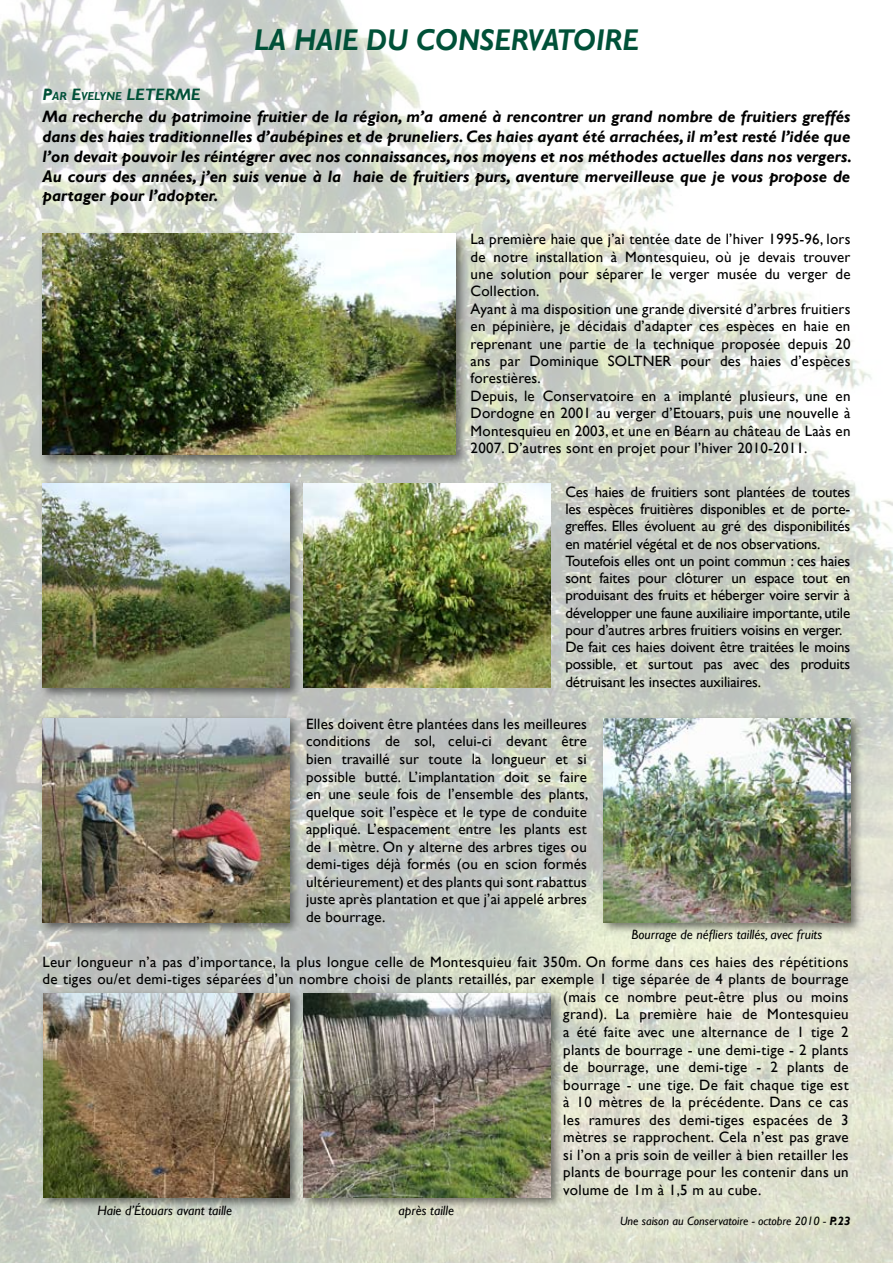
<style>
.page{position:relative;width:893px;height:1263px;background:#fff}
.page>*{position:absolute;margin:0;border:0;box-sizing:border-box;transform-origin:0 0}
.t1{font:italic 700 30px "Gill Sans";color:#005138;scale:.93 1}
.t2{font:italic 700 16.5px/19.8px "Gill Sans";color:#000;text-align:justify}
.t3{font:italic 700 16.5px "Gill Sans";color:#005138}
.t4{font:15px/17.4px "Gill Sans";letter-spacing:.015em;color:#000}
.t5{font:15px/17.2px "Gill Sans";letter-spacing:-.01em;color:#000}
.t6{font:italic 13.5px "Gill Sans";color:#000}
.t7{font:italic 12px "Gill Sans";color:#000}
.s1{font-size:11.55px}
.s2{font-weight:700}
</style>
<div class="page">
<img style="left:1px;top:0;width:892px;height:1263px">
<div style="left:39px;top:230px;width:436px;height:244px;background:#000;opacity:.5"></div>
<img style="left:43px;top:234px;width:412px;height:221px">
<div style="left:39px;top:714px;width:270px;height:227px;background:#000;opacity:.5"></div>
<img style="left:43px;top:719px;width:246px;height:204px">
<div style="left:600px;top:714px;width:270px;height:227px;background:#000;opacity:.5"></div>
<img style="left:604px;top:718px;width:246px;height:205px">
<div style="left:39px;top:989px;width:270px;height:227px;background:#000;opacity:.5"></div>
<img style="left:43px;top:993px;width:247px;height:204px">
<div style="left:300px;top:989px;width:270px;height:227px;background:#000;opacity:.5"></div>
<img style="left:304px;top:993px;width:246px;height:204px">
<img style="left:309px;top:483px;width:241px;height:204px">
<div style="left:39px;top:479px;width:270px;height:227px;background:#000;opacity:.5"></div>
<img style="left:43px;top:483px;width:246px;height:204px">
<p class="t3" style="left:43px;top:85px;width:159px">P<span class="s1">AR</span> E<span class="s1">VELYNE</span> LETERME</p>
<h1 class="t1" style="left:254px;top:23px;width:415px">LA HAIE DU CONSERVATOIRE</h1>
<p class="t2" style="left:43px;top:107px;width:811px">Ma recherche du patrimoine fruitier de la région, m’a amené à rencontrer un grand nombre de fruitiers greffés dans des haies traditionnelles d’aubépines et de pruneliers. Ces haies ayant été arrachées, il m’est resté l’idée que l’on devait pouvoir les réintégrer avec nos connaissances, nos moyens et nos méthodes actuelles dans nos vergers.<br>Au cours des années, j’en suis venue à la haie de fruitiers purs, aventure merveilleuse que je vous propose de partager pour l’adopter.</p>
<p class="t4" style="left:471px;top:231px;width:381px">La première haie que j’ai tentée date de l’hiver 1995-96, lors de notre installation à Montesquieu, où je devais trouver une solution pour séparer le verger musée du verger de Collection.<br>Ayant à ma disposition une grande diversité d’arbres fruitiers en pépinière, je décidais d’adapter ces espèces en haie en reprenant une partie de la technique proposée depuis 20 ans par Dominique SOLTNER pour des haies d’espèces forestières.<br>Depuis, le Conservatoire en a implanté plusieurs, une en Dordogne en 2001 au verger d’Etouars, puis une nouvelle à Montesquieu en 2003, et une en Béarn au château de Laàs en 2007. D’autres sont en projet pour l’hiver 2010-2011.</p>
<p class="t5" style="left:565px;top:483px;width:286px">Ces haies de fruitiers sont plantées de toutes les espèces fruitières disponibles et de porte&shy;greffes. Elles évoluent au gré des disponibilités en matériel végétal et de nos observations.<br>Toutefois elles ont un point commun : ces haies sont faites pour clôturer un espace tout en produisant des fruits et héberger voire servir à développer une faune auxiliaire importante, utile pour d’autres arbres fruitiers voisins en verger.<br>De fait ces haies doivent être traitées le moins possible, et surtout pas avec des produits détruisant les insectes auxiliaires.</p>
<p class="t4" style="left:306px;top:715px;width:284px;text-align:justify">Elles doivent être plantées dans les meilleures conditions de sol, celui-ci devant être bien travaillé sur toute la longueur et si possible butté. L’implantation doit se faire en une seule fois de l’ensemble des plants, quelque soit l’espèce et le type de conduite appliqué. L’espacement entre les plants est de 1 mètre. On y alterne des arbres tiges ou demi-tiges déjà formés (ou en scion formés ultérieurement) et des plants qui sont rabattus juste après plantation et que j’ai appelé arbres de bourrage.</p>
<p class="t6" style="left:631px;top:926px;width:192px">Bourrage de néfliers taillés, avec fruits</p>
<p class="t4" style="left:43px;top:953px;width:807px">Leur longueur n’a pas d’importance, la plus longue celle de Montesquieu fait 350m. On forme dans ces haies des répétitions</p>
<p class="t4" style="left:43px;top:971px;width:807px">de tiges ou/et demi-tiges séparées d’un nombre choisi de plants retaillés, par exemple 1 tige séparée de 4 plants de bourrage</p>
<p class="t4" style="left:563px;top:988px;width:287px">(mais ce nombre peut-être plus ou moins</p>
<p class="t4" style="left:563px;top:1006px;width:287px">grand). La première haie de Montesquieu</p>
<p class="t4" style="left:563px;top:1023px;width:287px">a été faite avec une alternance de 1 tige 2</p>
<p class="t4" style="left:563px;top:1041px;width:287px">plants de bourrage - une demi-tige - 2 plants</p>
<p class="t4" style="left:563px;top:1058px;width:287px">de bourrage, une demi-tige - 2 plants de</p>
<p class="t4" style="left:563px;top:1076px;width:287px">bourrage - une tige. De fait chaque tige est</p>
<p class="t4" style="left:563px;top:1094px;width:287px">à 10 mètres de la précédente. Dans ce cas</p>
<p class="t4" style="left:563px;top:1111px;width:287px">les ramures des demi-tiges espacées de 3</p>
<p class="t4" style="left:563px;top:1129px;width:287px">mètres se rapprochent. Cela n’est pas grave</p>
<p class="t4" style="left:563px;top:1146px;width:287px">si l’on a pris soin de veiller à bien retailler les</p>
<p class="t4" style="left:563px;top:1164px;width:287px">plants de bourrage pour les contenir dans un</p>
<p class="t4" style="left:563px;top:1181px;width:200px">volume de 1m à 1,5 m au cube.</p>
<p class="t6" style="left:97px;top:1202px;width:136px">Haie d’étouars avant taille</p>
<p class="t6" style="left:399px;top:1202px;width:57px">après taille</p>
<p class="t7" style="left:620px;top:1213px;width:232px">Une saison au Conservatoire - octobre 2010 - <span class="s2">P.23</span></p>
</div>
